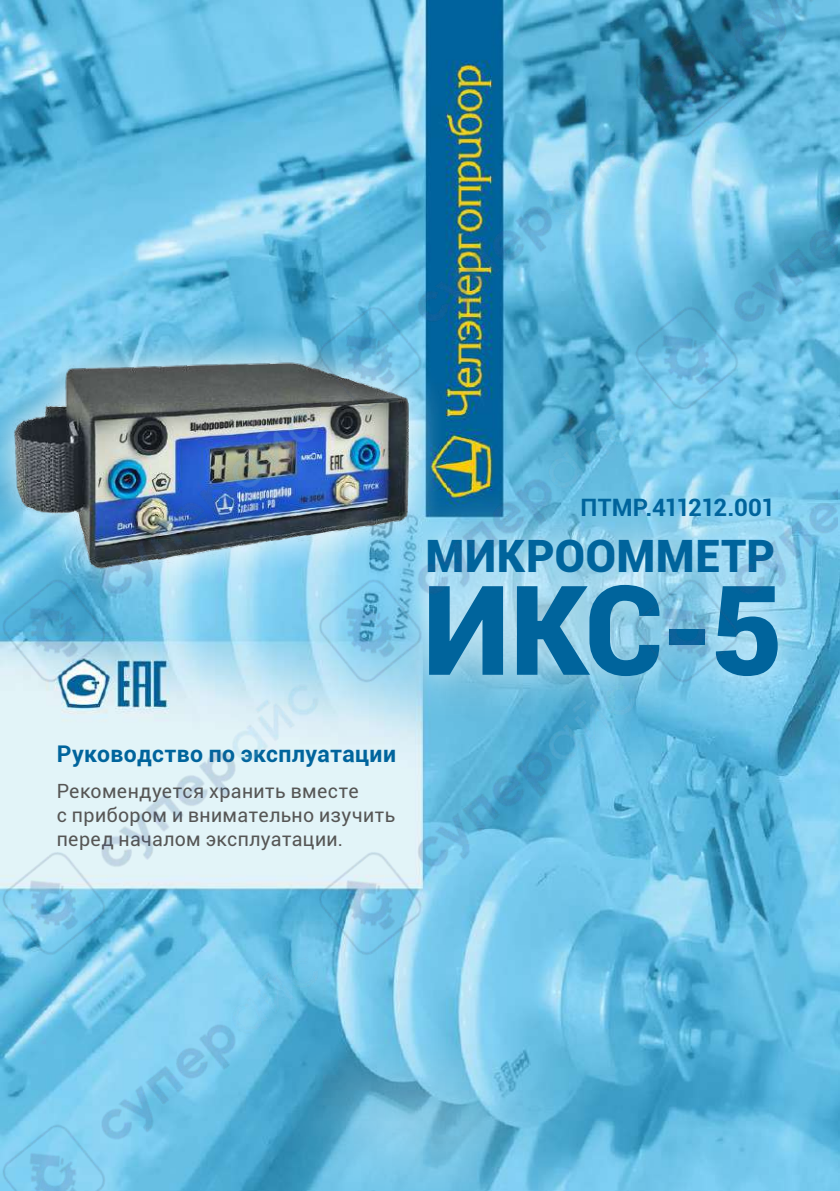
<style>
.page{position:relative;width:840px;height:1191px;background:#fff}
.page>*{position:absolute;margin:0;border:0;box-sizing:border-box;transform-origin:0 0}
.t1{font:900 124.6px "Roboto";color:#00649c}
.t2{font:900 44.6px "Roboto";letter-spacing:.01em;color:#00649c}
.t3{font:700 24px "Roboto";letter-spacing:-.035em;color:#00649c}
.t4{font:700 23px "Roboto";letter-spacing:.015em;color:#00649c}
.t5{font:19.6px/23.6px "Roboto";letter-spacing:.015em;color:#565655}
</style>
<div class="page">
<img style="left:2px;top:0;width:835px;height:1191px">
<p class="t4" style="left:57px;top:738px;width:340px">Руководство по эксплуатации</p>
<p class="t5" style="left:57px;top:779px;width:340px">Рекомендуется хранить вместе<br>с прибором и внимательно изучить перед началом эксплуатации.</p>
<p class="t3" style="left:580px;top:490px;width:195px">ПТМР.411212.001</p>
<h2 class="t2" style="left:425px;top:525px;width:350px">МИКРООММЕТР</h2>
<h1 class="t1" style="left:423px;top:542px;width:360px">ИКС-5</h1>
</div>
